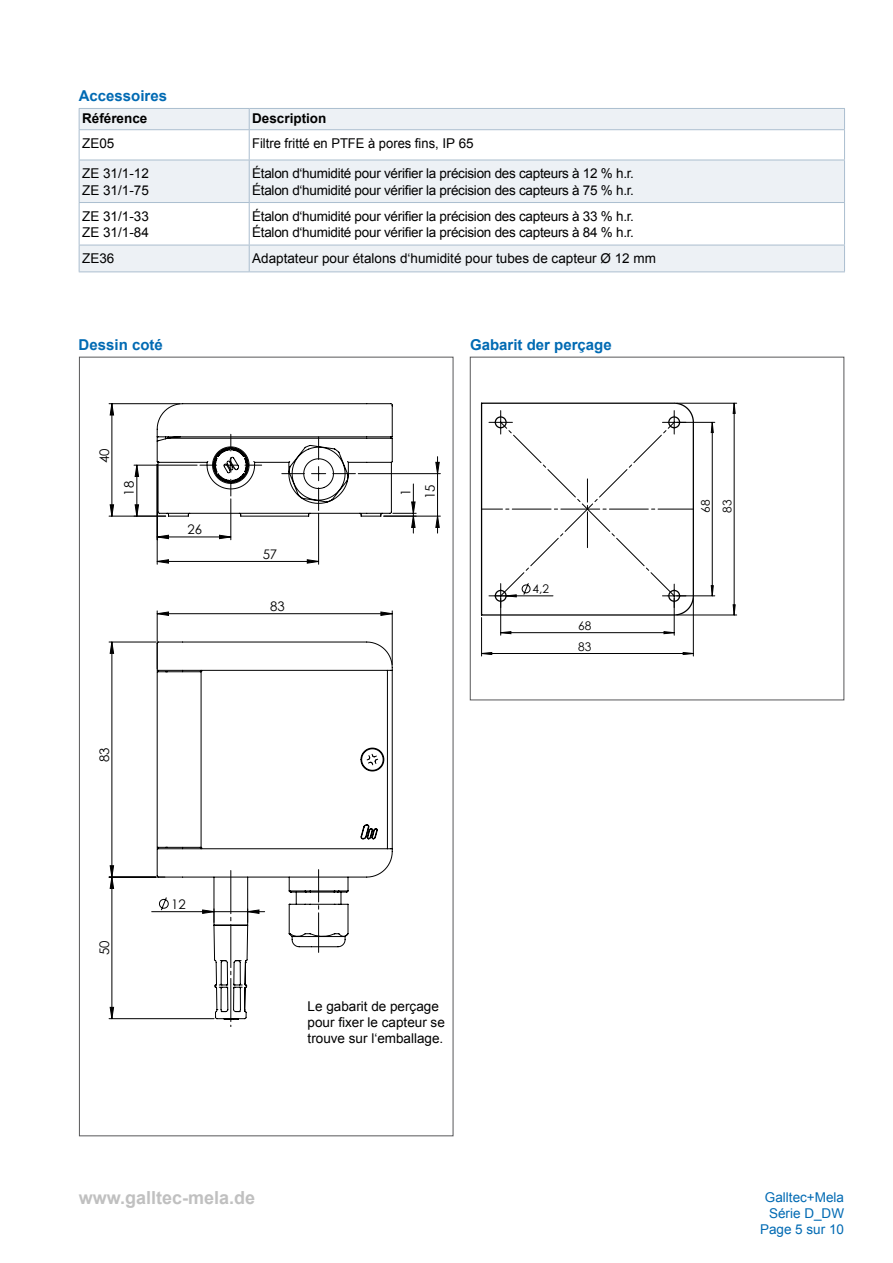
<style>
.page{position:relative;width:893px;height:1263px;background:#fff}
.page>*{position:absolute;margin:0;border:0;box-sizing:border-box;transform-origin:0 0}
.t1{font:700 18px "Arial";color:#c0c0c0}
.t2{font:700 15px "Arial";color:#006ab3}
.t3{font:13.5px/16.2px "Arial";letter-spacing:-.02em;color:#000}
.t4{font:13.5px/16.2px "Arial";color:#000}
.t5{font:13.5px "Arial";color:#000;scale:.96 1}
.t6{font:13.5px/16.2px "Arial";color:#006ab3;text-align:right}
.t7{font:700 13.5px "Arial";color:#000}
.t8{font:13.2px/24.2px "Century Gothic";color:#000}
.t9{font:11.85px "Century Gothic";color:#000}
</style>
<div class="page">
<hr style="left:152px;top:911px;width:62px;height:1px;background:#000">
<hr style="left:157px;top:611px;width:1px;height:58px;background:#000">
<hr style="left:392px;top:611px;width:1px;height:54px;background:#000">
<hr style="left:134px;top:465px;width:63px;height:1px;background:#000">
<hr style="left:109px;top:642px;width:47px;height:1px;background:#000">
<hr style="left:109px;top:877px;width:47px;height:1px;background:#000">
<hr style="left:109px;top:1018px;width:105px;height:1px;background:#000">
<hr style="left:109px;top:403px;width:71px;height:1px;background:#000">
<hr style="left:109px;top:516px;width:57px;height:1px;background:#000">
<svg style="left:157px;top:611px;width:236px;height:5px"></svg>
<svg style="left:110px;top:403px;width:4px;height:616px"></svg>
<svg style="left:156px;top:641px;width:237px;height:379px"></svg>
<svg style="left:135px;top:403px;width:305px;height:161px"></svg>
<div style="left:80px;top:161px;width:764px;height:41px;background:#edf1f5"></div>
<hr style="left:79px;top:108px;width:170px;height:1px;background:#abbecf">
<hr style="left:249px;top:108px;width:596px;height:1px;background:#abbecf">
<svg style="left:79px;top:109px;width:766px;height:51px"></svg>
<hr style="left:79px;top:130px;width:1px;height:30px;background:#abbecf">
<hr style="left:249px;top:130px;width:1px;height:30px;background:#abbecf">
<hr style="left:844px;top:130px;width:1px;height:30px;background:#abbecf">
<hr style="left:79px;top:129px;width:170px;height:1px;background:#abbecf">
<hr style="left:249px;top:129px;width:596px;height:1px;background:#abbecf">
<hr style="left:79px;top:160px;width:170px;height:1px;background:#abbecf">
<hr style="left:79px;top:160px;width:1px;height:42px;background:#abbecf">
<hr style="left:249px;top:160px;width:596px;height:1px;background:#abbecf">
<hr style="left:249px;top:160px;width:1px;height:42px;background:#abbecf">
<hr style="left:844px;top:160px;width:1px;height:42px;background:#abbecf">
<hr style="left:79px;top:202px;width:170px;height:1px;background:#abbecf">
<hr style="left:249px;top:202px;width:596px;height:1px;background:#abbecf">
<svg style="left:79px;top:203px;width:766px;height:68px"></svg>
<hr style="left:79px;top:271px;width:170px;height:1px;background:#abbecf">
<hr style="left:249px;top:271px;width:596px;height:1px;background:#abbecf">
<hr style="left:481px;top:617px;width:1px;height:39px;background:#000">
<hr style="left:693px;top:598px;width:1px;height:58px;background:#000">
<hr style="left:677px;top:596px;width:38px;height:1px;background:#000">
<hr style="left:677px;top:422px;width:38px;height:1px;background:#000">
<hr style="left:677px;top:403px;width:60px;height:1px;background:#000">
<hr style="left:677px;top:615px;width:60px;height:1px;background:#000">
<svg style="left:481px;top:402px;width:214px;height:253px"></svg>
<svg style="left:711px;top:422px;width:3px;height:174px"></svg>
<svg style="left:733px;top:403px;width:3px;height:212px"></svg>
<p class="t2" style="left:79px;top:86px;width:90px">Accessoires</p>
<p class="t7" style="left:82px;top:109px;width:67px">Référence</p>
<p class="t7" style="left:252px;top:109px;width:76px">Description</p>
<p class="t3" style="left:82px;top:135px;width:34px">ZE05</p>
<p class="t5" style="left:252px;top:134px;width:232px">Filtre fritté en PTFE à pores fins, IP 65</p>
<p class="t4" style="left:82px;top:166px;width:68px">ZE 31/1-12<br>ZE 31/1-75</p>
<p class="t3" style="left:252px;top:166px;width:383px">Étalon d‘humidité pour vérifier la précision des capteurs à 12 % h.r.<br>Étalon d‘humidité pour vérifier la précision des capteurs à 75 % h.r.</p>
<p class="t4" style="left:82px;top:208px;width:68px">ZE 31/1-33<br>ZE 31/1-84</p>
<p class="t3" style="left:252px;top:208px;width:383px">Étalon d‘humidité pour vérifier la précision des capteurs à 33 % h.r.<br>Étalon d‘humidité pour vérifier la précision des capteurs à 84 % h.r.</p>
<p class="t3" style="left:82px;top:251px;width:34px">ZE36</p>
<p class="t4" style="left:252px;top:251px;width:405px">Adaptateur pour étalons d‘humidité pour tubes de capteur Ø 12 mm</p>
<p class="t2" style="left:79px;top:335px;width:86px">Dessin coté</p>
<p class="t8" style="left:92px;top:463px;width:16px;rotate:-90deg">40</p>
<p class="t8" style="left:117px;top:496px;width:16px;rotate:-90deg">18</p>
<p class="t8" style="left:187px;top:517px;width:16px">26</p>
<p class="t8" style="left:92px;top:762px;width:16px;rotate:-90deg">83</p>
<p class="t8" style="left:263px;top:541px;width:16px">57</p>
<p class="t8" style="left:270px;top:594px;width:16px">83</p>
<p class="t2" style="left:470px;top:335px;width:143px">Gabarit der perçage</p>
<p class="t8" style="left:393px;top:499px;width:16px;rotate:-90deg">1<br>15</p>
<p class="t9" style="left:533px;top:581px;width:18px">4,2</p>
<p class="t9" style="left:578px;top:617px;width:15px">68</p>
<p class="t9" style="left:578px;top:638px;width:15px">83</p>
<p class="t9" style="left:697px;top:513px;width:15px;rotate:-90deg">68</p>
<p class="t9" style="left:719px;top:513px;width:15px;rotate:-90deg">83</p>
<p class="t8" style="left:92px;top:955px;width:16px;rotate:-90deg">50</p>
<p class="t8" style="left:171px;top:892px;width:16px">12</p>
<p class="t4" style="left:308px;top:998px;width:139px">Le gabarit de perçage pour fixer le capteur se trouve sur l‘emballage.</p>
<h1 class="t1" style="left:79px;top:1185px;width:178px">www.galltec-mela.de</h1>
<p class="t6" style="left:760px;top:1189px;width:86px">Galltec+Mela<br>Série D_DW<br>Page 5 sur 10</p>
</div>
